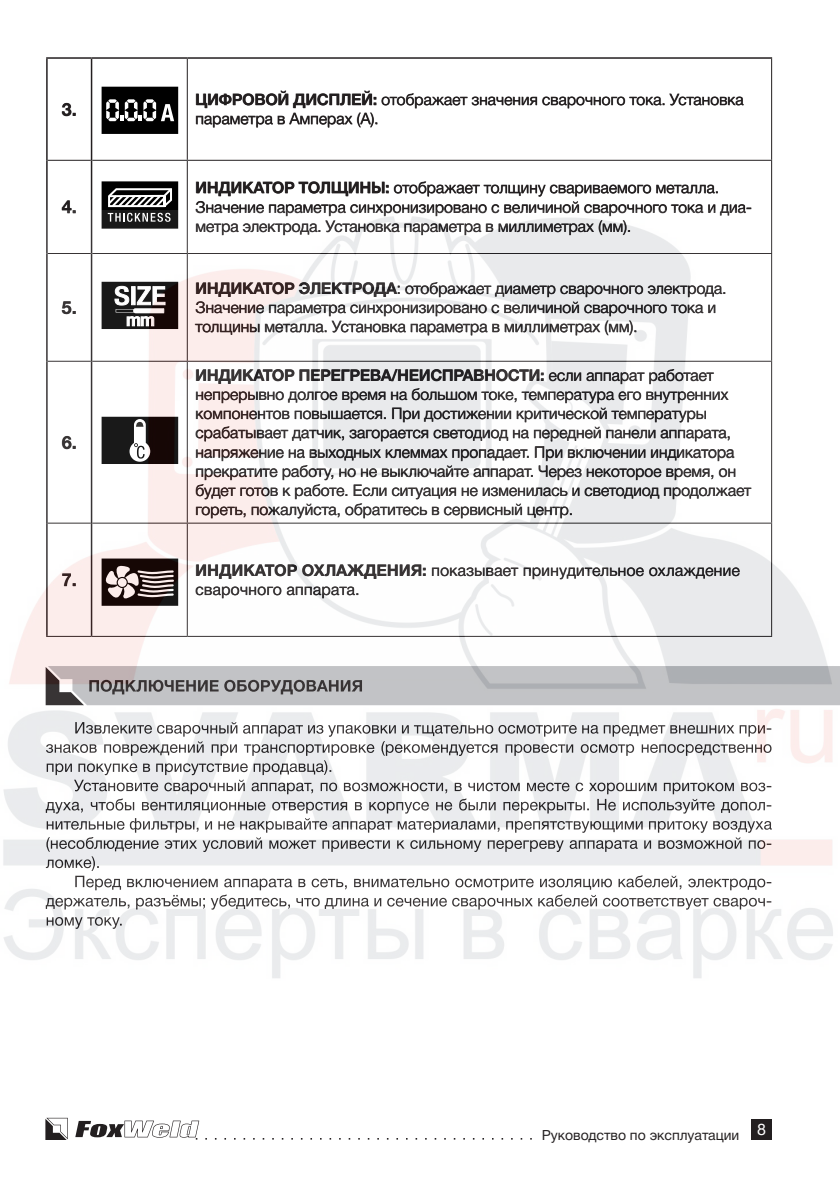
<style>
.page{position:relative;width:840px;height:1191px;background:#fff}
.page>*{position:absolute;margin:0;border:0;box-sizing:border-box;transform-origin:0 0}
.t1{font:700 18px "Helvetica Neue Cyr";color:#231f20}
.t2{font:16px/19.2px "Helvetica Neue Cyr";letter-spacing:-.02em;color:#231f20}
.t3{font:16px/19.2px "Helvetica Neue Cyr";color:#231f20}
.t4{font:14px "Helvetica Neue Cyr";color:#231f20}
.s1{font-weight:700}
</style>
<div class="page">
<svg style="left:75px;top:1120px;width:456px;height:19px"></svg>
<svg style="left:45px;top:1117px;width:23px;height:22px"></svg>
<div style="left:750px;top:1119px;width:21px;height:20px;background:#231f20"></div>
<hr style="left:187px;top:59px;width:1px;height:101px;background:#231f20">
<hr style="left:770px;top:59px;width:1px;height:101px;background:#231f20">
<hr style="left:48px;top:160px;width:43px;height:1px;background:#231f20">
<hr style="left:92px;top:160px;width:95px;height:1px;background:#231f20">
<hr style="left:187px;top:160px;width:584px;height:1px;background:#231f20">
<hr style="left:187px;top:161px;width:1px;height:92px;background:#231f20">
<hr style="left:770px;top:161px;width:1px;height:92px;background:#231f20">
<hr style="left:46px;top:57px;width:45px;height:2px;background:#231f20">
<hr style="left:46px;top:59px;width:2px;height:101px;background:#231f20">
<hr style="left:91px;top:57px;width:96px;height:2px;background:#231f20">
<hr style="left:91px;top:59px;width:1px;height:101px;background:#231f20">
<hr style="left:187px;top:57px;width:584px;height:2px;background:#231f20">
<hr style="left:46px;top:160px;width:2px;height:93px;background:#231f20">
<hr style="left:91px;top:160px;width:1px;height:93px;background:#231f20">
<svg style="left:196px;top:182px;width:554px;height:28px"></svg>
<svg style="left:62px;top:201px;width:10px;height:9px"></svg>
<svg style="left:196px;top:91px;width:547px;height:37px"></svg>
<svg style="left:62px;top:103px;width:14px;height:13px"></svg>
<svg style="left:101px;top:181px;width:77px;height:29px"></svg>
<svg style="left:101px;top:87px;width:77px;height:47px"></svg>
<img style="left:3px;top:210px;width:836px;height:768px">
<p class="t1" style="left:62px;top:99px;width:17px">3.</p>
<p class="t1" style="left:62px;top:197px;width:17px">4.</p>
<p class="t1" style="left:62px;top:297px;width:17px">5.</p>
<p class="t1" style="left:62px;top:432px;width:17px">6.</p>
<p class="t2" style="left:195px;top:90px;width:550px"><span class="s1">ЦИФРОВОЙ ДИСПЛЕЙ:</span> отображает значения сварочного тока. Установка параметра в Амперах (А).</p>
<p class="t2" style="left:195px;top:178px;width:525px"><span class="s1">ИНДИКАТОР ТОЛЩИНЫ:</span> отображает толщину свариваемого металла.</p>
<p class="t2" style="left:195px;top:197px;width:558px">Значение параметра синхронизировано с величиной сварочного тока и диа&shy;метра электрода. Установка параметра в миллиметрах (мм).</p>
<p class="t2" style="left:195px;top:279px;width:532px"><span class="s1">ИНДИКАТОР ЭЛЕКТРОДА</span>: отображает диаметр сварочного электрода.</p>
<p class="t2" style="left:195px;top:298px;width:522px">Значение параметра синхронизировано с величиной сварочного тока и</p>
<p class="t2" style="left:195px;top:317px;width:443px">толщины металла. Установка параметра в миллиметрах (мм).</p>
<p class="t2" style="left:195px;top:365px;width:557px"><span class="s1">ИНДИКАТОР ПЕРЕГРЕВА/НЕИСПРАВНОСТИ:</span> если аппарат работает непрерывно долгое время на большом токе, температура его внутренних компонентов повышается. При достижении критической температуры срабатывает датчик, загорается светодиод на передней панели аппарата, напряжение на выходных клеммах пропадает. При включении индикатора прекратите работу, но не выключайте аппарат. Через некоторое время, он будет готов к работе. Если ситуация не изменилась и светодиод продолжает гореть, пожалуйста, обратитесь в сервисный центр.</p>
<p class="t1" style="left:62px;top:570px;width:17px">7.</p>
<p class="t3" style="left:195px;top:561px;width:546px"><span class="s1">ИНДИКАТОР ОХЛАЖДЕНИЯ:</span> показывает принудительное охлаждение сварочного аппарата.</p>
<p class="t4" style="left:541px;top:1127px;width:225px">Руководство по эксплуатации <sup>8</sup></p>
</div>
